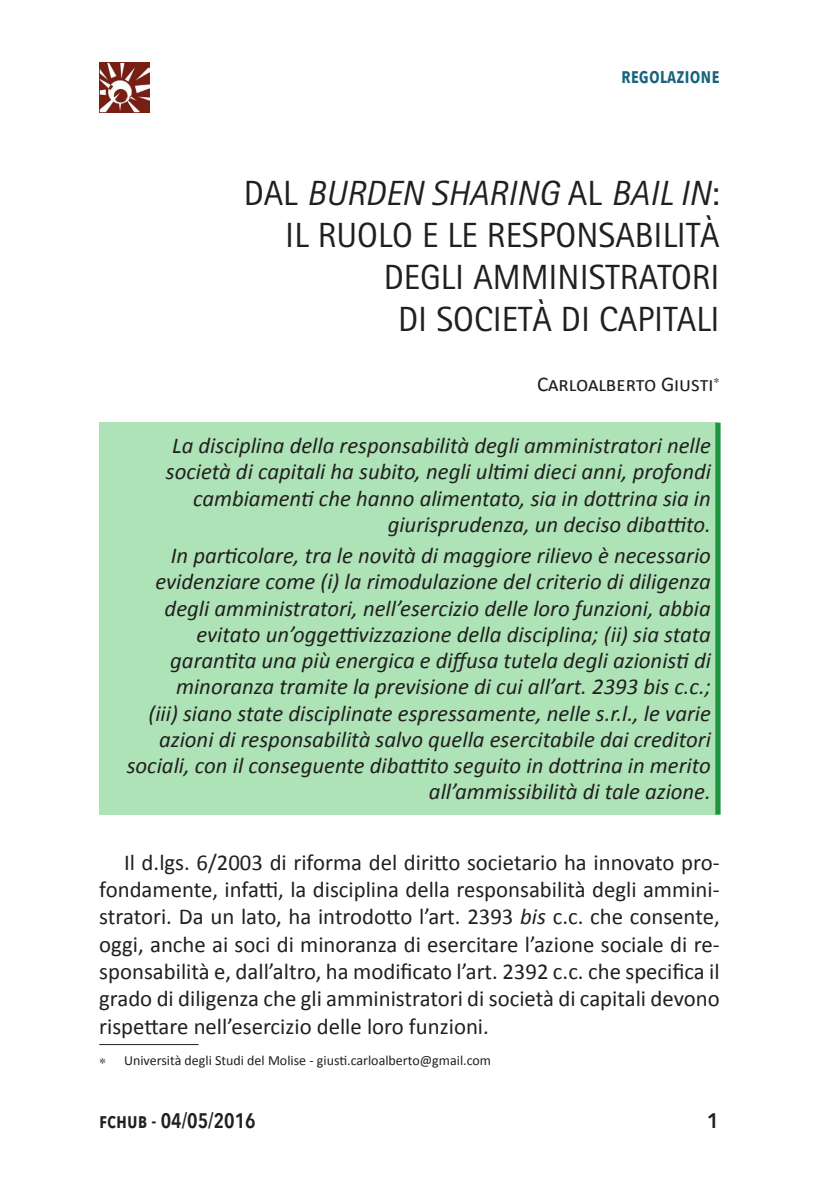
<style>
.page{position:relative;width:819px;height:1191px;background:#fff}
.page>*{position:absolute;margin:0;border:0;box-sizing:border-box;transform-origin:0 0}
.Titolo_capitolo{font:35px/42px "Rotis Sans Serif";color:#231f20;text-align:right}
.t1{font:italic 22.75px/26.2px "Calibri";color:#231f20;text-align:right}
.t2{font:22.75px/27.3px "Calibri";color:#231f20;text-align:justify}
.Autore{font:21px "Calibri";color:#231f20}
.t3{font:600 21px "Avenir Next Condensed";color:#231f20}
.t4{font:600 21px "Avenir Next Condensed";color:#17627e}
.t5{font:600 21px "Avenir Next";color:#231f20}
.Nota_apertura{font:14px "Calibri";color:#231f20}
.s1{font-style:italic}
</style>
<div class="page">
<img style="left:99px;top:62px;width:50px;height:50px">
<div style="left:99px;top:423px;width:619px;height:391px;background:#ade3b6"></div>
<div style="left:715px;top:423px;width:5px;height:391px;background:#1b953e"></div>
<hr style="left:99px;top:1044px;width:99px;height:1px;background:#231f20">
<p class="t4" style="left:621px;top:58px;width:100px">regolazione</p>
<p class="Titolo_capitolo" style="left:244px;top:172px;width:477px">DAL <span class="s1">BURDEN SHARING</span> AL <span class="s1">BAIL IN</span>:<br>IL RUOLO E LE RESPONSABILITÀ<br>DEGLI AMMINISTRATORI<br>DI SOCIETÀ DI CAPITALI</p>
<p class="Autore" style="left:537px;top:370px;width:178px">Carloalberto Giusti</p>
<p class="t1" style="left:166px;top:431px;width:546px">La disciplina della responsabilità degli amministratori nelle società di capitali ha subito, negli ultimi dieci anni, profondi cambiamenti che hanno alimentato, sia in dottrina sia in giurisprudenza, un deciso dibattito.</p>
<p class="t1" style="left:127px;top:541px;width:585px">In particolare, tra le novità di maggiore rilievo è necessario evidenziare come (i) la rimodulazione del criterio di diligenza degli amministratori, nell’esercizio delle loro funzioni, abbia evitato un’oggettivizzazione della disciplina; (ii) sia stata garantita una più energica e diffusa tutela degli azionisti di minoranza tramite la previsione di cui all’art. 2393 bis c.c.;<br>(iii) siano state disciplinate espressamente, nelle s.r.l., le varie azioni di responsabilità salvo quella esercitabile dai creditori sociali, con il conseguente dibattito seguito in dottrina in merito all’ammissibilità di tale azione.</p>
<p class="t2" style="left:99px;top:848px;width:622px;text-indent:25px">Il d.lgs. 6/2003 di riforma del diritto societario ha innovato pro&shy;fondamente, infatti, la disciplina della responsabilità degli ammini&shy;stratori. Da un lato, ha introdotto l’art. 2393 <span class="s1">bis</span> c.c. che consente, oggi, anche ai soci di minoranza di esercitare l’azione sociale di re&shy;sponsabilità e, dall’altro, ha modificato l’art. 2392 c.c. che specifica il grado di diligenza che gli amministratori di società di capitali devono rispettare nell’esercizio delle loro funzioni.</p>
<p class="Nota_apertura" style="left:124px;top:1051px;width:368px">Università degli Studi del Molise - giusti.carloalberto@gmail.com</p>
<p class="t3" style="left:99px;top:1102px;width:158px">fchub - 04/05/2016</p>
<p class="t5" style="left:706px;top:1102px;width:14px">1</p>
</div>
